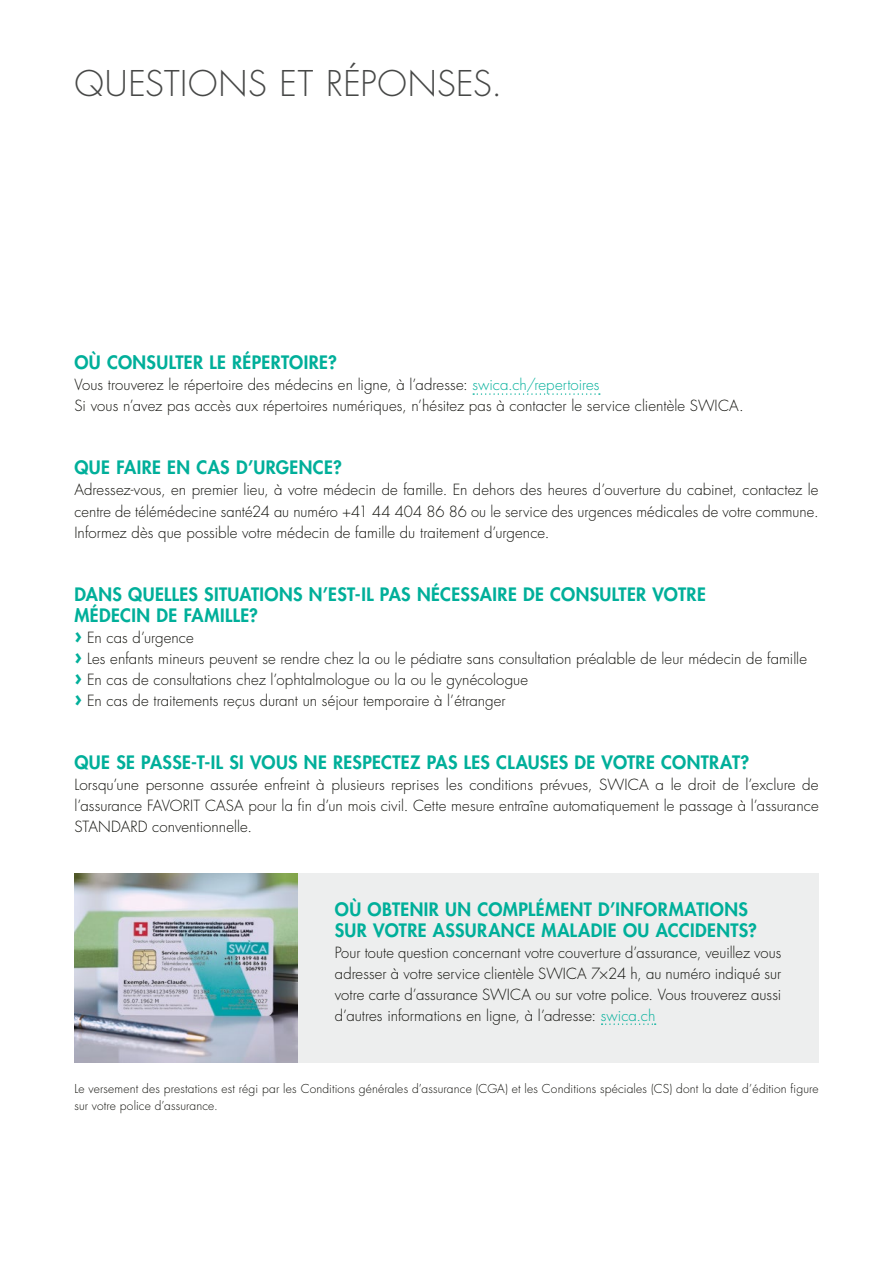
<style>
.page{position:relative;width:893px;height:1263px;background:#fff}
.page>*{position:absolute;margin:0;border:0;box-sizing:border-box;transform-origin:0 0}
.t1{font:300 34.5px "Futura Std";letter-spacing:.015em;color:#474847}
.t2{font:800 18px/21px "Futura Std";letter-spacing:.02em;color:#00af9a}
.t3{font:300 15px/21px "Futura Std";letter-spacing:.005em;color:#12120d;text-align:justify}
.t4{font:300 12px/16.5px "Futura Std";letter-spacing:.01em;color:#12120d}
.s1{color:#00af9a}
.s2{font-weight:700;font-size:21px;color:#00af9a}
</style>
<div class="page">
<img style="left:74px;top:873px;width:224px;height:189px">
<svg style="left:473px;top:393px;width:127px;height:2px"></svg>
<div style="left:298px;top:873px;width:521px;height:189px;background:#edeeee"></div>
<svg style="left:602px;top:1023px;width:54px;height:2px"></svg>
<h1 class="t1" style="left:74px;top:63px;width:429px">QUESTIONS ET RÉPONSES.</h1>
<p class="t2" style="left:74px;top:352px;width:264px">OÙ CONSULTER LE RÉPERTOIRE?</p>
<p class="t3" style="left:74px;top:375px;width:671px">Vous trouverez le répertoire des médecins en ligne, à l’adresse: <span class="s1">swica.ch/repertoires<br></span>Si vous n’avez pas accès aux répertoires numériques, n’hésitez pas à contacter le service clientèle SWICA.</p>
<p class="t2" style="left:74px;top:457px;width:269px">QUE FAIRE EN CAS D’URGENCE?</p>
<p class="t3" style="left:74px;top:480px;width:746px">Adressez-vous, en premier lieu, à votre médecin de famille. En dehors des heures d’ouverture du cabinet, contactez le centre de télémédecine santé24 au numéro +41 44 404 86 86 ou le service des urgences médicales de votre commune.<br>Informez dès que possible votre médecin de famille du traitement d’urgence.</p>
<p class="t2" style="left:74px;top:583px;width:633px">DANS QUELLES SITUATIONS N’EST-IL PAS NÉCESSAIRE DE CONSULTER VOTRE<br>MÉDECIN DE FAMILLE?</p>
<p class="t3" style="left:74px;top:627px;width:734px;text-align:left"><span class="s2">›</span> En cas d’urgence<br><span class="s2">›</span> Les enfants mineurs peuvent se rendre chez la ou le pédiatre sans consultation préalable de leur médecin de famille <span class="s2">›</span> En cas de consultations chez l’ophtalmologue ou la ou le gynécologue<br><span class="s2">›</span> En cas de traitements reçus durant un séjour temporaire à l’étranger</p>
<p class="t2" style="left:74px;top:751px;width:676px">QUE SE PASSE-T-IL SI VOUS NE RESPECTEZ PAS LES CLAUSES DE VOTRE CONTRAT?</p>
<p class="t3" style="left:74px;top:774px;width:746px">Lorsqu’une personne assurée enfreint à plusieurs reprises les conditions prévues, SWICA a le droit de l’exclure de l’assurance FAVORIT CASA pour la fin d’un mois civil. Cette mesure entraîne automatiquement le passage à l’assurance STANDARD conventionnelle.</p>
<p class="t2" style="left:335px;top:898px;width:424px">OÙ OBTENIR UN COMPLÉMENT D’INFORMATIONS<br>SUR VOTRE ASSURANCE MALADIE OU ACCIDENTS?</p>
<p class="t3" style="left:335px;top:942px;width:448px">Pour toute question concernant votre couverture d’assurance, veuillez vous adresser à votre service clientèle SWICA 7×24 h, au numéro indiqué sur votre carte d’assurance SWICA ou sur votre police. Vous trouverez aussi d’autres informations en ligne, à l’adresse: <span class="s1">swica.ch</span></p>
<p class="t4" style="left:74px;top:1081px;width:746px">Le versement des prestations est régi par les Conditions générales d’assurance (CGA) et les Conditions spéciales (CS) dont la date d’édition figure sur votre police d’assurance.</p>
</div>
